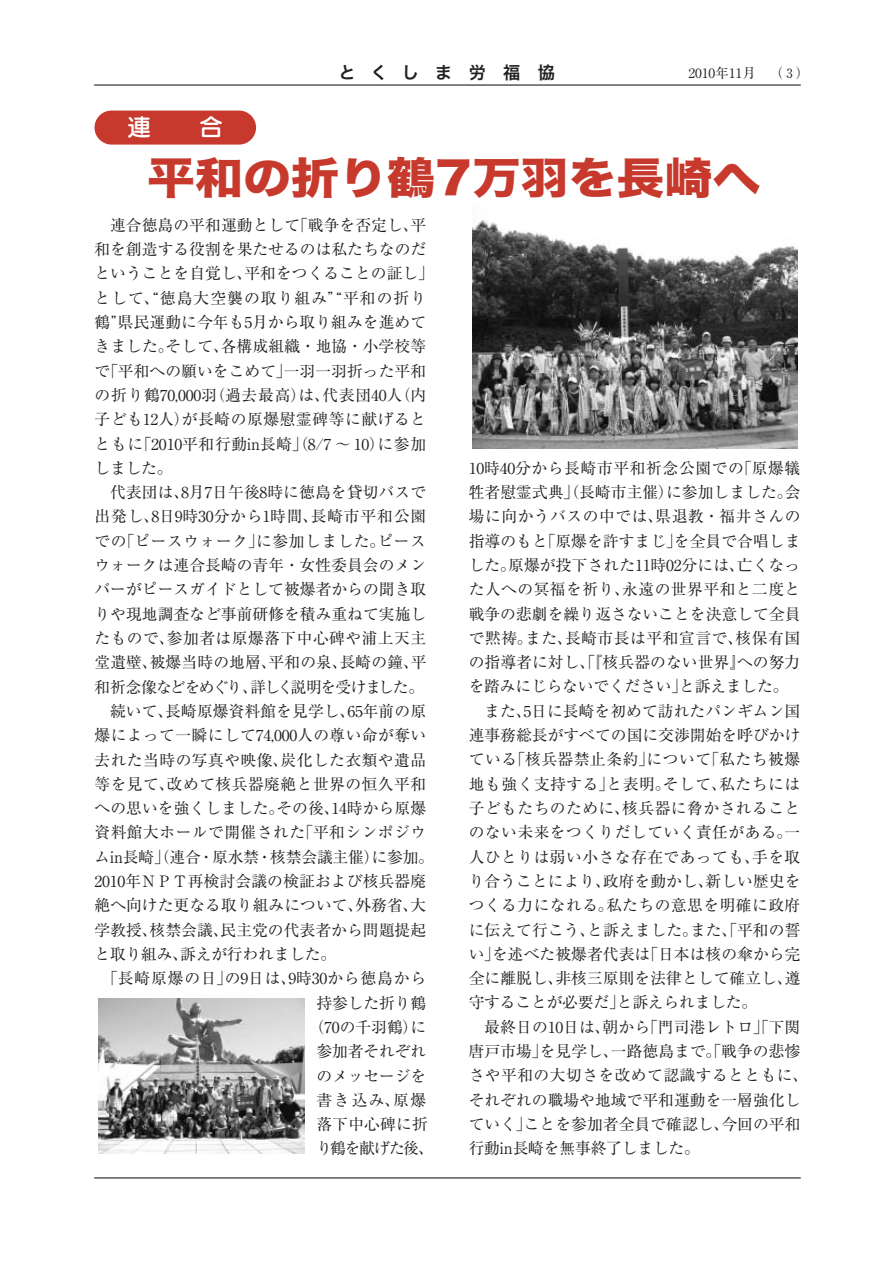
<style>
.page{position:relative;width:893px;height:1263px;background:#fff}
.page>*{position:absolute;margin:0;border:0;box-sizing:border-box;transform-origin:0 0}
.t1{font:43.2px "Hira Kaku Std W8";color:#c6392c;scale:1.11 1}
.t2{font:24px "Seurat CID DB";color:#fff}
.t3{font:17.25px "Hira Kaku Pro W6";color:#231f20}
.t4{font:15.75px/24.3px "Ryumin";letter-spacing:.005em;color:#231f20}
.t5{font:15.75px "Ryumin";letter-spacing:.03em;color:#231f20}
.t6{font:15.75px "Ryumin";letter-spacing:.055em;color:#231f20}
.t7{font:15.75px "Ryumin";letter-spacing:.035em;color:#231f20}
.t8{font:15.75px "Ryumin";letter-spacing:-.08em;color:#231f20}
.t9{font:15.75px "Ryumin";letter-spacing:.07em;color:#231f20}
.t10{font:13.5px "Ryumin";color:#231f20}
</style>
<div class="page">
<img style="left:472px;top:219px;width:326px;height:229px">
<img style="left:98px;top:998px;width:206px;height:155px">
<hr style="left:94px;top:84px;width:706px;height:2px;background:#231f20">
<hr style="left:94px;top:1177px;width:706px;height:1px;background:#231f20">
<div style="left:94px;top:111px;width:162px;height:34px;background:#c6392c;border-radius:17px"></div>
<p class="t2" style="left:127px;top:111px;width:97px">連　　合</p>
<p class="t3" style="left:339px;top:57px;width:218px">と　く　し　ま　労　福　協</p>
<p class="t10" style="left:688px;top:65px;width:122px">2010年11月　（３）</p>
<p class="t1" style="left:147px;top:154px;width:554px">平和の折り鶴7万羽を長崎へ</p>
<p class="t4" style="left:94px;top:213px;width:333px">　連合徳島の平和運動として「戦争を否定し、平</p>
<p class="t4" style="left:94px;top:237px;width:333px">和を創造する役割を果たせるのは私たちなのだ</p>
<p class="t4" style="left:94px;top:261px;width:341px">ということを自覚し、平和をつくることの証し」</p>
<p class="t9" style="left:94px;top:288px;width:333px">として、“徳島大空襲の取り組み”“平和の折り</p>
<p class="t4" style="left:94px;top:310px;width:333px">鶴”県民運動に今年も5月から取り組みを進めて</p>
<p class="t4" style="left:94px;top:334px;width:333px">きました。そして、各構成組織・地協・小学校等</p>
<p class="t4" style="left:94px;top:358px;width:333px">で「平和への願いをこめて」一羽一羽折った平和</p>
<p class="t4" style="left:94px;top:383px;width:333px">の折り鶴70,000羽（過去最高）は、代表団40人（内</p>
<p class="t7" style="left:94px;top:410px;width:333px">子ども12人）が長崎の原爆慰霊碑等に献げると</p>
<p class="t4" style="left:94px;top:431px;width:333px">ともに「2010平和行動in長崎」（8/7 ～ 10）に参加</p>
<p class="t4" style="left:94px;top:456px;width:80px">しました。</p>
<p class="t4" style="left:94px;top:480px;width:333px">　代表団は、8月7日午後8時に徳島を貸切バスで</p>
<p class="t6" style="left:94px;top:507px;width:333px">出発し、8日9時30分から1時間、長崎市平和公園</p>
<p class="t7" style="left:94px;top:532px;width:333px">での「ピースウォーク」に参加しました。ピース</p>
<p class="t4" style="left:94px;top:553px;width:333px">ウォークは連合長崎の青年・女性委員会のメン</p>
<p class="t4" style="left:94px;top:577px;width:333px">バーがピースガイドとして被爆者からの聞き取</p>
<p class="t4" style="left:94px;top:601px;width:333px">りや現地調査など事前研修を積み重ねて実施し</p>
<p class="t5" style="left:94px;top:629px;width:333px">たもので、参加者は原爆落下中心碑や浦上天主</p>
<p class="t4" style="left:94px;top:650px;width:334px">堂遺壁、被爆当時の地層、平和の泉、長崎の鐘、平</p>
<p class="t8" style="left:94px;top:677px;width:331px">和祈念像などをめぐり、詳しく説明を受けました。</p>
<p class="t4" style="left:94px;top:699px;width:333px">　続いて、長崎原爆資料館を見学し、65年前の原</p>
<p class="t5" style="left:94px;top:726px;width:333px">爆によって一瞬にして74,000人の尊い命が奪い</p>
<p class="t5" style="left:94px;top:750px;width:333px">去れた当時の写真や映像、炭化した衣類や遺品</p>
<p class="t5" style="left:94px;top:775px;width:333px">等を見て、改めて核兵器廃絶と世界の恒久平和</p>
<p class="t4" style="left:94px;top:796px;width:333px">への思いを強くしました。その後、14時から原爆</p>
<p class="t5" style="left:94px;top:823px;width:333px">資料館大ホールで開催された「平和シンポジウ</p>
<p class="t4" style="left:94px;top:844px;width:341px">ムin長崎」（連合・原水禁・核禁会議主催）に参加。</p>
<p class="t4" style="left:94px;top:869px;width:333px">2010年ＮＰＴ再検討会議の検証および核兵器廃</p>
<p class="t4" style="left:94px;top:893px;width:333px">絶へ向けた更なる取り組みについて、外務省、大</p>
<p class="t4" style="left:94px;top:917px;width:333px">学教授、核禁会議、民主党の代表者から問題提起</p>
<p class="t4" style="left:94px;top:942px;width:243px">と取り組み、訴えが行われました。</p>
<p class="t6" style="left:94px;top:969px;width:333px">　「長崎原爆の日」の9日は、9時30から徳島から</p>
<p class="t4" style="left:316px;top:990px;width:111px">持参した折り鶴</p>
<p class="t4" style="left:309px;top:1014px;width:119px">（70の千羽鶴）に</p>
<p class="t4" style="left:316px;top:1039px;width:111px">参加者それぞれ</p>
<p class="t4" style="left:316px;top:1063px;width:111px">のメッセージを</p>
<p class="t4" style="left:316px;top:1087px;width:111px">書き込み、原爆</p>
<p class="t4" style="left:316px;top:1112px;width:113px">落下中心碑に折</p>
<p class="t8" style="left:316px;top:1139px;width:119px">り鶴を献げた後、</p>
<p class="t4" style="left:469px;top:455px;width:341px">10時40分から長崎市平和祈念公園での「原爆犠牲者慰霊式典」（長崎市主催）に参加しました。会場に向かうバスの中では、県退教・福井さんの指導のもと「原爆を許すまじ」を全員で合唱しました。原爆が投下された11時02分には、亡くなった人への冥福を祈り、永遠の世界平和と二度と戦争の悲劇を繰り返さないことを決意して全員で黙祷。また、長崎市長は平和宣言で、核保有国の指導者に対し、「『核兵器のない世界』への努力を踏みにじらないでください」と訴えました。<br>　また、5日に長崎を初めて訪れたパンギムン国連事務総長がすべての国に交渉開始を呼びかけている「核兵器禁止条約」について「私たち被爆地も強く支持する」と表明。そして、私たちには子どもたちのために、核兵器に脅かされることのない未来をつくりだしていく責任がある。一人ひとりは弱い小さな存在であっても、手を取り合うことにより、政府を動かし、新しい歴史をつくる力になれる。私たちの意思を明確に政府に伝えて行こう、と訴えました。また、「平和の誓い」を述べた被爆者代表は「日本は核の傘から完全に離脱し、非核三原則を法律として確立し、遵守することが必要だ」と訴えられました。<br>　最終日の10日は、朝から「門司港レトロ」「下関唐戸市場」を見学し、一路徳島まで。「戦争の悲惨さや平和の大切さを改めて認識するとともに、それぞれの職場や地域で平和運動を一層強化していく」ことを参加者全員で確認し、今回の平和行動in長崎を無事終了しました。</p>
</div>
